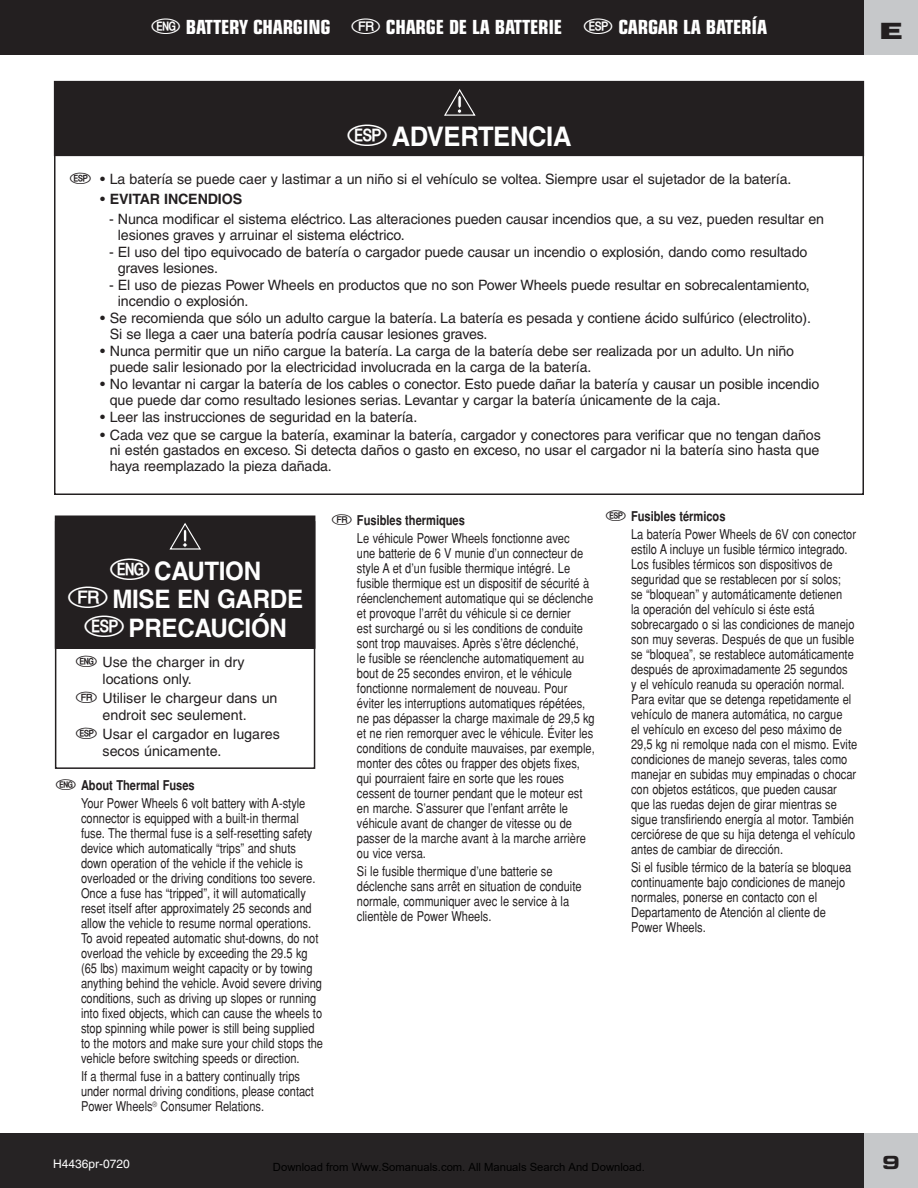
<style>
.page{position:relative;width:918px;height:1188px;background:#fff}
.page>*{position:absolute;margin:0;border:0;box-sizing:border-box;transform-origin:0 0}
.t1{font:700 27px "Helvetica";letter-spacing:-.015em;color:#fff;scale:.95 1}
.t2{font:700 25.5px/28.5px "Helvetica";letter-spacing:-.015em;color:#fff;text-align:center;scale:.95 1}
.t3{font:900 22.5px "Helvetica";color:#231f20;scale:1.5 1}
.t4{font:700 condensed 19.5px "Eurostile";letter-spacing:-.01em;color:#fff}
.t5{font:18px "Eurostile Bold Extended Two";color:#231f20}
.t6{font:14.25px/15.8px "Helvetica";letter-spacing:-.01em;color:#231f20}
.t7{font:700 14.25px "Helvetica";letter-spacing:-.01em;color:#231f20}
.t8{font:condensed 13.5px/15px "Helvetica";color:#231f20}
.t9{font:12px "Helvetica";color:#fff}
.t10{font:11.25px "Arial";color:#000}
.s1{font-family:"Ovalfont";font-stretch:normal}
.s2{font-family:"Ovalfont"}
.s3{font-family:"Ovalfont";font-weight:700}
.s4{font-weight:400}
.s5{font-family:"Ovalfont";font-size:27px}
.s6{font-family:"Ovalfont";font-weight:700;font-stretch:normal}
.s7{font-weight:700}
</style>
<div class="page">
<div style="left:0;top:1134px;width:918px;height:54px;background:#262324"></div>
<div style="left:864px;top:1134px;width:54px;height:54px;background:#c6c8ca"></div>
<div style="left:0;top:0;width:918px;height:54px;background:#231f20"></div>
<div style="left:864px;top:0;width:54px;height:54px;background:#c6c8ca"></div>
<div style="left:54px;top:81px;width:810px;height:75px;background:#231f20"></div>
<svg style="left:444px;top:89px;width:32px;height:27px"></svg>
<div style="left:55px;top:516px;width:260px;height:132px;background:#231f20"></div>
<div style="left:55px;top:516px;width:260px;height:133px;border:1px solid #231f20"></div>
<div style="left:55px;top:521px;width:260px;height:248px;border:2px solid #231f20"></div>
<svg style="left:168px;top:522px;width:34px;height:28px"></svg>
<h3 class="t4" style="left:151px;top:20px;width:618px"><span class="s1">E</span> BATTERY CHARGING <span class="s1">F</span> CHARGE DE LA BATTERIE <span class="s1">S</span> CARGAR LA BATERÍA</h3>
<h3 class="t3" style="left:879px;top:23px;width:18px">E</h3>
<h1 class="t1" style="left:346px;top:127px;width:238px"><span class="s2">S</span>ADVERTENCIA</h1>
<p class="t6" style="left:69px;top:172px;width:724px"><span class="s3">S</span> • La batería se puede caer y lastimar a un niño si el vehículo se voltea. Siempre usar el sujetador de la batería.</p>
<p class="t7" style="left:100px;top:194px;width:144px"><span class="s4">•</span> EVITAR INCENDIOS</p>
<p class="t6" style="left:118px;top:213px;width:708px;text-indent:-9px">- Nunca modificar el sistema eléctrico. Las alteraciones pueden causar incendios que, a su vez, pueden resultar en lesiones graves y arruinar el sistema eléctrico.</p>
<p class="t6" style="left:118px;top:246px;width:691px;text-indent:-9px">- El uso del tipo equivocado de batería o cargador puede causar un incendio o explosión, dando como resultado graves lesiones.</p>
<p class="t6" style="left:118px;top:279px;width:693px;text-indent:-9px">- El uso de piezas Power Wheels en productos que no son Power Wheels puede resultar en sobrecalentamiento, incendio o explosión.</p>
<p class="t6" style="left:110px;top:312px;width:703px;text-indent:-10px">• Se recomienda que sólo un adulto cargue la batería. La batería es pesada y contiene ácido sulfúrico (electrolito).<br>Si se llega a caer una batería podría causar lesiones graves.</p>
<p class="t6" style="left:110px;top:345px;width:686px;text-indent:-10px">• Nunca permitir que un niño cargue la batería. La carga de la batería debe ser realizada por un adulto. Un niño puede salir lesionado por la electricidad involucrada en la carga de la batería.</p>
<p class="t6" style="left:110px;top:378px;width:711px;text-indent:-10px">• No levantar ni cargar la batería de los cables o conector. Esto puede dañar la batería y causar un posible incendio que puede dar como resultado lesiones serias. Levantar y cargar la batería únicamente de la caja.</p>
<p class="t6" style="left:100px;top:411px;width:319px">• Leer las instrucciones de seguridad en la batería.</p>
<p class="t6" style="left:110px;top:428px;width:713px;text-align:justify;text-indent:-10px">• Cada vez que se cargue la batería, examinar la batería, cargador y conectores para verificar que no tengan daños ni estén gastados en exceso. Si detecta daños o gasto en exceso, no usar el cargador ni la batería sino hasta que haya reemplazado la pieza dañada.</p>
<h2 class="t2" style="left:67px;top:559px;width:250px"><span class="s5">E</span>CAUTION<br><span class="s5">F</span>MISE EN GARDE<br><span class="s5">S</span>PRECAUCIÓN</h2>
<p class="t6" style="left:103px;top:655px;width:144px;line-height:16.5px;text-indent:-27px"><span class="s3">E</span> Use the charger in dry locations only.</p>
<p class="t6" style="left:76px;top:691px;width:204px;line-height:16.5px;text-align:center"><span class="s3">F</span> Utiliser le chargeur dans un endroit sec seulement.</p>
<p class="t6" style="left:103px;top:727px;width:179px;line-height:16.5px;text-indent:-27px"><span class="s3">S</span> Usar el cargador en lugares secos únicamente.</p>
<p class="t8" style="left:81px;top:778px;width:226px;line-height:18px;text-indent:-26px"><span class="s6">E</span> <span class="s7">About Thermal Fuses<br></span>Your Power Wheels 6 volt battery with A-style</p>
<p class="t8" style="left:81px;top:812px;width:244px">connector is equipped with a built-in thermal fuse. The thermal fuse is a self-resetting safety device which automatically “trips” and shuts down operation of the vehicle if the vehicle is overloaded or the driving conditions too severe.<br>Once a fuse has “tripped”, it will automatically reset itself after approximately 25 seconds and allow the vehicle to resume normal operations.<br>To avoid repeated automatic shut-downs, do not overload the vehicle by exceeding the 29.5 kg (65 lbs) maximum weight capacity or by towing anything behind the vehicle. Avoid severe driving conditions, such as driving up slopes or running into fixed objects, which can cause the wheels to stop spinning while power is still being supplied to the motors and make sure your child stops the vehicle before switching speeds or direction.</p>
<p class="t8" style="left:81px;top:1070px;width:234px">If a thermal fuse in a battery continually trips under normal driving conditions, please contact<br>Power Wheels<sup>®</sup> Consumer Relations.</p>
<p class="t8" style="left:357px;top:513px;width:214px;line-height:18px;text-indent:-26px"><span class="s6">F</span> <span class="s7">Fusibles thermiques<br></span>Le véhicule Power Wheels fonctionne avec</p>
<p class="t8" style="left:357px;top:547px;width:239px">une batterie de 6 V munie d’un connecteur de style A et d’un fusible thermique intégré. Le fusible thermique est un dispositif de sécurité à réenclenchement automatique qui se déclenche et provoque l’arrêt du véhicule si ce dernier<br>est surchargé ou si les conditions de conduite sont trop mauvaises. Après s’être déclenché,<br>le fusible se réenclenche automatiquement au bout de 25 secondes environ, et le véhicule fonctionne normalement de nouveau. Pour éviter les interruptions automatiques répétées, ne pas dépasser la charge maximale de 29,5 kg et ne rien remorquer avec le véhicule. Éviter les conditions de conduite mauvaises, par exemple, monter des côtes ou frapper des objets fixes, qui pourraient faire en sorte que les roues cessent de tourner pendant que le moteur est en marche. S’assurer que l’enfant arrête le véhicule avant de changer de vitesse ou de passer de la marche avant à la marche arrière ou vice versa.</p>
<p class="t8" style="left:357px;top:865px;width:226px">Si le fusible thermique d’une batterie se déclenche sans arrêt en situation de conduite normale, communiquer avec le service à la clientèle de Power Wheels.</p>
<p class="t8" style="left:631px;top:509px;width:226px;line-height:18px;text-indent:-26px"><span class="s6">S</span> <span class="s7">Fusibles térmicos<br></span>La batería Power Wheels de 6V con conector</p>
<p class="t8" style="left:631px;top:543px;width:228px">estilo A incluye un fusible térmico integrado.<br>Los fusibles térmicos son dispositivos de seguridad que se restablecen por sí solos;<br>se “bloquean” y automáticamente detienen<br>la operación del vehículo si éste está sobrecargado o si las condiciones de manejo son muy severas. Después de que un fusible se “bloquea”, se restablece automáticamente después de aproximadamente 25 segundos<br>y el vehículo reanuda su operación normal.<br>Para evitar que se detenga repetidamente el vehículo de manera automática, no cargue<br>el vehículo en exceso del peso máximo de 29,5 kg ni remolque nada con el mismo. Evite condiciones de manejo severas, tales como manejar en subidas muy empinadas o chocar con objetos estáticos, que pueden causar que las ruedas dejen de girar mientras se sigue transfiriendo energía al motor. También cerciórese de que su hija detenga el vehículo antes de cambiar de dirección.</p>
<p class="t8" style="left:631px;top:861px;width:222px">Si el fusible térmico de la batería se bloquea continuamente bajo condiciones de manejo normales, ponerse en contacto con el Departamento de Atención al cliente de Power Wheels.</p>
<p class="t9" style="left:53px;top:1159px;width:78px">H4436pr-0720</p>
<p class="t10" style="left:273px;top:1160px;width:373px">Download from Www.Somanuals.com. All Manuals Search And Download.</p>
<h3 class="t5" style="left:882px;top:1155px;width:19px">9</h3>
</div>
